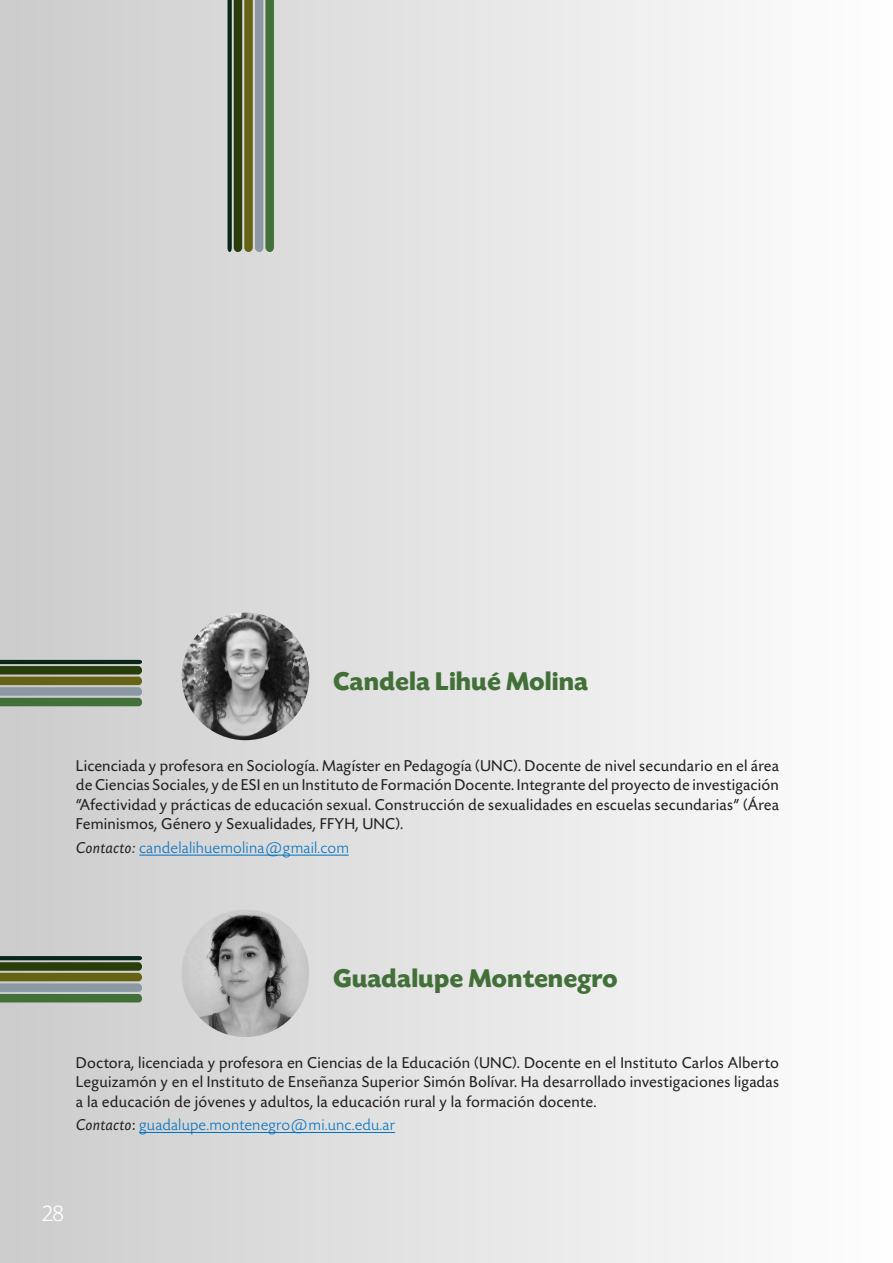
<style>
.page{position:relative;width:893px;height:1263px;background:#fff}
.page>*{position:absolute;margin:0;border:0;box-sizing:border-box;transform-origin:0 0}
.t1{font:700 27px "Today SHOP";letter-spacing:.025em;color:#427038}
.t2{font:300 24px "Today SHOP";color:#fff}
.t3{font:16.5px/19.5px "Today SHOP";letter-spacing:.05em;color:#231f20;text-align:justify}
.t4{font:300 16.5px "Today SHOP";letter-spacing:.05em;color:#0070c0}
.s1{font-weight:400;font-style:italic;color:#231f20}
.s2{font-weight:400;color:#231f20}
</style>
<div class="page">
<div style="left:0;top:0;width:893px;height:1262px;background:linear-gradient(to right,#cbcbcb,#fefefe)"></div>
<hr style="left:139px;top:855px;width:210px;height:1px;background:#0070c0">
<img style="left:182px;top:613px;width:127px;height:127px;border-radius:64px">
<hr style="left:140px;top:1132px;width:255px;height:1px;background:#0070c0">
<img style="left:182px;top:909px;width:127px;height:128px;border-radius:64px">
<svg style="left:227px;top:0;width:47px;height:252px"></svg>
<svg style="left:0;top:660px;width:142px;height:46px"></svg>
<svg style="left:0;top:956px;width:142px;height:46px"></svg>
<h1 class="t1" style="left:333px;top:667px;width:256px">Candela Lihué Molina</h1>
<p class="t3" style="left:76px;top:756px;width:704px">Licenciada y profesora en Sociología. Magíster en Pedagogía (UNC). Docente de nivel secundario en el área de Ciencias Sociales, y de ESI en un Instituto de Formación Docente. Integrante del proyecto de investigación “Afectividad y prácticas de educación sexual. Construcción de sexualidades en escuelas secundarias” (Área Feminismos, Género y Sexualidades, FFYH, UNC).</p>
<p class="t4" style="left:76px;top:839px;width:274px"><span class="s1">Contacto:</span> candelalihuemolina@gmail.com</p>
<h1 class="t1" style="left:333px;top:964px;width:286px">Guadalupe Montenegro</h1>
<p class="t3" style="left:76px;top:1053px;width:704px">Doctora, licenciada y profesora en Ciencias de la Educación (UNC). Docente en el Instituto Carlos Alberto Leguizamón y en el Instituto de Enseñanza Superior Simón Bolívar. Ha desarrollado investigaciones ligadas a la educación de jóvenes y adultos, la educación rural y la formación docente.</p>
<p class="t4" style="left:76px;top:1116px;width:320px"><span class="s1">Contacto</span><span class="s2">:</span> guadalupe.montenegro@mi.unc.edu.ar</p>
<h2 class="t2" style="left:42px;top:1201px;width:23px">28</h2>
</div>
